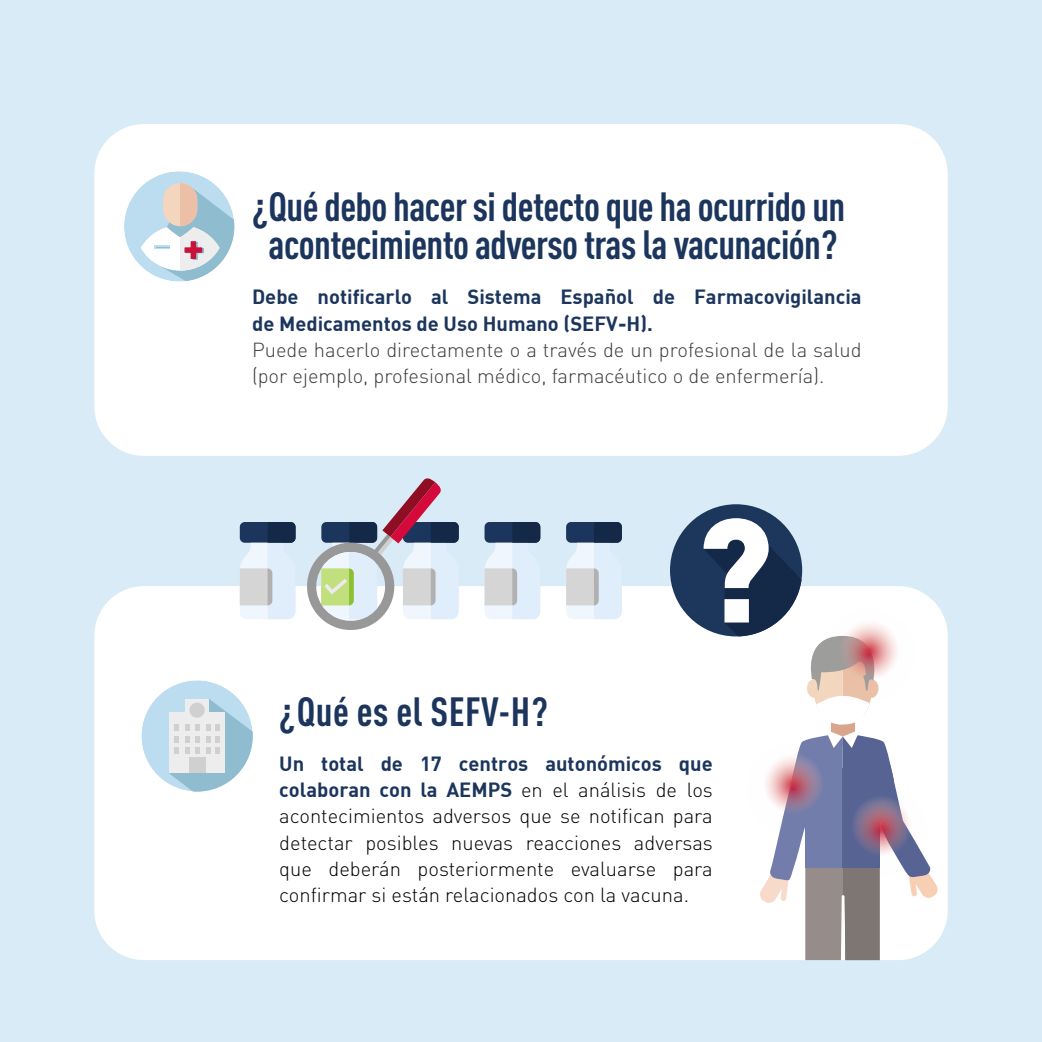
<style>
.page{position:relative;width:1042px;height:1042px;background:#d8ebf6}
.page>*{position:absolute;margin:0;border:0;box-sizing:border-box;transform-origin:0 0}
.t1{font:700 condensed 40.25px/38.5px "DIN Pro";letter-spacing:-.015em;color:#1b355d;text-align:center}
.t2{font:700 condensed 40.25px "DIN Pro";letter-spacing:.01em;color:#1b355d}
.t3{font:300 20.12px/26.2px "DIN Pro";color:#000;text-align:justify}
.t4{font:700 20.12px/26.2px "DIN";color:#1b355d}
.t5{font:300 20.12px/26.2px "DIN Pro";color:#3c3c3b}
.s1{font-family:"DIN Pro";font-weight:300;color:#000}
</style>
<div class="page">
<div style="left:94px;top:586px;width:853px;height:374px;background:#fff;border-radius:50px"></div>
<div style="left:831px;top:719px;width:23px;height:27px;background:#d9a68d"></div>
<svg style="left:760px;top:731px;width:178px;height:229px"></svg>
<div style="left:94px;top:124px;width:853px;height:332px;background:#fff;border-radius:50px"></div>
<div style="left:124px;top:171px;width:110px;height:110px;background:#bcddef;border-radius:50%"></div>
<div style="left:163px;top:183px;width:34px;height:43px;background:#f3d6bd;border-radius:17px"></div>
<svg style="left:180px;top:183px;width:10px;height:3px"></svg>
<svg style="left:141px;top:186px;width:93px;height:95px"></svg>
<div style="left:141px;top:680px;width:112px;height:111px;background:#bcddef;border-radius:50%"></div>
<svg style="left:169px;top:699px;width:84px;height:92px"></svg>
<div style="left:189px;top:702px;width:16px;height:16px;background:#d0d0d0;border-radius:50%"></div>
<svg style="left:240px;top:522px;width:55px;height:97px"></svg>
<svg style="left:484px;top:522px;width:56px;height:97px"></svg>
<svg style="left:566px;top:522px;width:56px;height:97px"></svg>
<svg style="left:307px;top:478px;width:152px;height:152px"></svg>
<div style="left:670px;top:504px;width:132px;height:132px;background:#1c365c;border-radius:50%"></div>
<svg style="left:703px;top:518px;width:167px;height:207px"></svg>
<svg style="left:745px;top:741px;width:94px;height:95px"></svg>
<svg style="left:833px;top:784px;width:95px;height:94px"></svg>
<svg style="left:821px;top:608px;width:94px;height:94px"></svg>
<h1 class="t1" style="left:252px;top:184px;width:595px">¿Qué debo hacer si detecto que ha ocurrido un acontecimiento adverso tras la vacunación?</h1>
<p class="t4" style="left:252px;top:283px;width:611px">Debe notificarlo al Sistema Español de Farmacovigilancia de Medicamentos de Uso Humano (SEFV-H).</p>
<p class="t5" style="left:252px;top:335px;width:611px">Puede hacerlo directamente o a través de un profesional de la salud (por ejemplo, profesional médico, farmacéutico o de enfermería).</p>
<h1 class="t2" style="left:279px;top:681px;width:270px">¿Qué es el SEFV-H?</h1>
<p class="t4" style="left:279px;top:749px;width:435px">Un total de 17 centros autonómicos que colaboran con la AEMPS <span class="s1">en el análisis de los</span></p>
<p class="t3" style="left:279px;top:801px;width:435px">acontecimientos adversos que se notifican para detectar posibles nuevas reacciones adversas que deberán posteriormente evaluarse para confirmar si están relacionados con la vacuna.</p>
</div>
